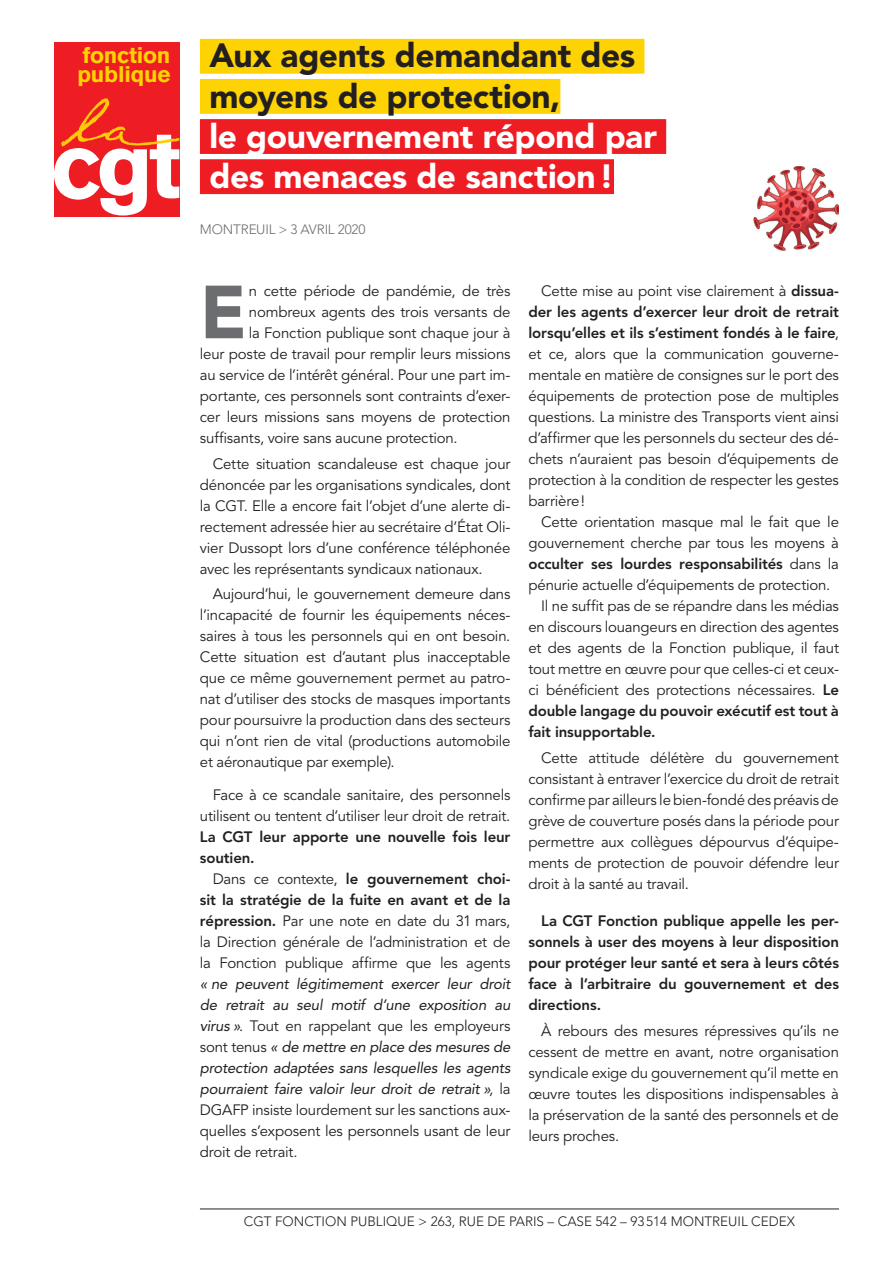
<style>
.page{position:relative;width:893px;height:1263px;background:#fff}
.page>*{position:absolute;margin:0;border:0;box-sizing:border-box;transform-origin:0 0}
.UGFF-CORPS__PREMIER{font:900 74.25px "Avenir LT Std";color:#6c6d70}
.UGFF-CORPS__PREMIER-2{font:900 33.45px "Avenir LT Std";letter-spacing:-.01em;color:#fff}
.UGFF-CORPS__PREMIER-3{font:900 33.45px "Avenir LT Std";letter-spacing:-.01em;color:#231f20}
.t1{font:700 22.5px "Akzidenz Grotesk BQ";letter-spacing:-.01em;color:#fed304}
.UGFF-CORPS__PREMIER-4{font:15px/21px "Avenir LT Std";letter-spacing:-.015em;color:#231f20;text-align:justify}
.UGFF-CORPS__PREMIER-5{font:800 15px/21px "Avenir LT Std";letter-spacing:-.01em;color:#231f20;text-align:justify}
.t2{font:300 13.5px "Avenir LT Std";color:#231f20}
.UGFF-CORPS__PREMIER-6{font:300 13.5px "Avenir LT Std";letter-spacing:-.01em;color:#6c6d70}
.s1{font-weight:800}
.s2{font-style:italic}
</style>
<div class="page">
<img style="left:767px;top:166px;width:58px;height:85px">
<img style="left:753px;top:189px;width:14px;height:47px">
<img style="left:824px;top:180px;width:15px;height:57px">
<div style="left:54px;top:42px;width:125px;height:175px;background:#ee1d23"></div>
<svg style="left:54px;top:98px;width:125px;height:118px"></svg>
<hr style="left:200px;top:1209px;width:639px;height:1px;background:#231f20">
<div style="left:200px;top:39px;width:444px;height:35px;background:#fed304"></div>
<div style="left:200px;top:79px;width:360px;height:35px;background:#fed304"></div>
<div style="left:200px;top:119px;width:466px;height:35px;background:#ee1d23"></div>
<div style="left:200px;top:159px;width:414px;height:35px;background:#ee1d23"></div>
<p class="t1" style="left:82px;top:42px;width:90px">fonction</p>
<p class="t1" style="left:78px;top:61px;width:94px">publique</p>
<p class="UGFF-CORPS__PREMIER-3" style="left:209px;top:36px;width:427px">Aux agents demandant des</p>
<p class="UGFF-CORPS__PREMIER-3" style="left:209px;top:76px;width:352px">moyens de protection,</p>
<p class="UGFF-CORPS__PREMIER-2" style="left:209px;top:116px;width:449px">le gouvernement répond par</p>
<p class="UGFF-CORPS__PREMIER-2" style="left:209px;top:156px;width:406px">des menaces de sanction!</p>
<p class="UGFF-CORPS__PREMIER-6" style="left:200px;top:221px;width:167px">MONTREUIL &gt; 3 AVRIL 2020</p>
<p class="UGFF-CORPS__PREMIER" style="left:200px;top:267px;width:48px">E</p>
<p class="UGFF-CORPS__PREMIER-4" style="left:249px;top:281px;width:263px">n cette période de pandémie, de très</p>
<p class="UGFF-CORPS__PREMIER-4" style="left:249px;top:302px;width:263px">nombreux agents des trois versants de</p>
<p class="UGFF-CORPS__PREMIER-4" style="left:249px;top:323px;width:263px">la Fonction publique sont chaque jour à</p>
<p class="UGFF-CORPS__PREMIER-4" style="left:200px;top:344px;width:312px">leur poste de travail pour remplir leurs missions</p>
<p class="UGFF-CORPS__PREMIER-4" style="left:200px;top:365px;width:312px">au service de l’intérêt général. Pour une part im-</p>
<p class="UGFF-CORPS__PREMIER-4" style="left:200px;top:386px;width:312px">portante, ces personnels sont contraints d’exer-</p>
<p class="UGFF-CORPS__PREMIER-4" style="left:200px;top:407px;width:312px">cer leurs missions sans moyens de protection</p>
<p class="UGFF-CORPS__PREMIER-4" style="left:200px;top:428px;width:259px">suffisants, voire sans aucune protection.</p>
<p class="UGFF-CORPS__PREMIER-4" style="left:200px;top:453px;width:312px;text-indent:13px">Cette situation scandaleuse est chaque jour dénoncée par les organisations syndicales, dont la CGT. Elle a encore fait l’objet d’une alerte di&shy;rectement adressée hier au secrétaire d’État Oli&shy;vier Dussopt lors d’une conférence téléphonée avec les représentants syndicaux nationaux.</p>
<p class="UGFF-CORPS__PREMIER-4" style="left:200px;top:583px;width:312px;text-indent:13px">Aujourd’hui, le gouvernement demeure dans l’incapacité de fournir les équipements néces&shy;saires à tous les personnels qui en ont besoin.<br>Cette situation est d’autant plus inacceptable que ce même gouvernement permet au patro&shy;nat d’utiliser des stocks de masques importants pour poursuivre la production dans des secteurs qui n’ont rien de vital (productions automobile et aéronautique par exemple).</p>
<p class="UGFF-CORPS__PREMIER-4" style="left:200px;top:785px;width:312px;text-indent:13px">Face à ce scandale sanitaire, des personnels utilisent ou tentent d’utiliser leur droit de retrait.<br><span class="s1">La CGT leur apporte une nouvelle fois leur soutien.</span></p>
<p class="UGFF-CORPS__PREMIER-4" style="left:200px;top:869px;width:312px;text-indent:13px">Dans ce contexte, <span class="s1">le gouvernement choi&shy;sit la stratégie de la fuite en avant et de la répression.</span> Par une note en date du 31 mars, la Direction générale de l’administration et de la Fonction publique affirme que les agents <span class="s2">« ne peuvent légitimement exercer leur droit de retrait au seul motif d’une exposition au virus »</span>. Tout en rappelant que les employeurs sont tenus <span class="s2">« de mettre en place des mesures de protection adaptées sans lesquelles les agents pourraient faire valoir leur droit de retrait »</span>, la DGAFP insiste lourdement sur les sanctions aux&shy;quelles s’exposent les personnels usant de leur droit de retrait.</p>
<p class="UGFF-CORPS__PREMIER-4" style="left:528px;top:281px;width:312px;text-indent:13px">Cette mise au point vise clairement à <span class="s1">dissua&shy;der les agents d’exercer leur droit de retrait lorsqu’elles et ils s’estiment fondés à le faire</span>, et ce, alors que la communication gouverne&shy;mentale en matière de consignes sur le port des équipements de protection pose de multiples questions. La ministre des Transports vient ainsi d’affirmer que les personnels du secteur des dé&shy;chets n’auraient pas besoin d’équipements de protection à la condition de respecter les gestes barrière!</p>
<p class="UGFF-CORPS__PREMIER-4" style="left:528px;top:512px;width:312px;text-indent:13px">Cette orientation masque mal le fait que le gouvernement cherche par tous les moyens à <span class="s1">occulter ses lourdes responsabilités</span> dans la pénurie actuelle d’équipements de protection.</p>
<p class="UGFF-CORPS__PREMIER-4" style="left:528px;top:596px;width:312px;text-indent:13px">Il ne suffit pas de se répandre dans les médias en discours louangeurs en direction des agentes et des agents de la Fonction publique, il faut tout mettre en œuvre pour que celles-ci et ceux&shy;ci bénéficient des protections nécessaires. <span class="s1">Le double langage du pouvoir exécutif est tout à fait insupportable.</span></p>
<p class="UGFF-CORPS__PREMIER-4" style="left:528px;top:747px;width:312px;text-indent:13px">Cette attitude délétère du gouvernement consistant à entraver l’exercice du droit de retrait confirme par ailleurs le bien-fondé des préavis de grève de couverture posés dans la période pour permettre aux collègues dépourvus d’équipe&shy;ments de protection de pouvoir défendre leur droit à la santé au travail.</p>
<p class="UGFF-CORPS__PREMIER-5" style="left:528px;top:911px;width:312px;text-indent:13px">La CGT Fonction publique appelle les per&shy;sonnels à user des moyens à leur disposition pour protéger leur santé et sera à leurs côtés face à l’arbitraire du gouvernement et des directions.</p>
<p class="UGFF-CORPS__PREMIER-4" style="left:528px;top:1020px;width:312px;text-indent:13px">À rebours des mesures répressives qu’ils ne cessent de mettre en avant, notre organisation syndicale exige du gouvernement qu’il mette en œuvre toutes les dispositions indispensables à la préservation de la santé des personnels et de leurs proches.</p>
<p class="t2" style="left:244px;top:1214px;width:553px">CGT FONCTION PUBLIQUE &gt; 263, RUE DE PARIS – CASE 542 – 93514 MONTREUIL CEDEX</p>
</div>
